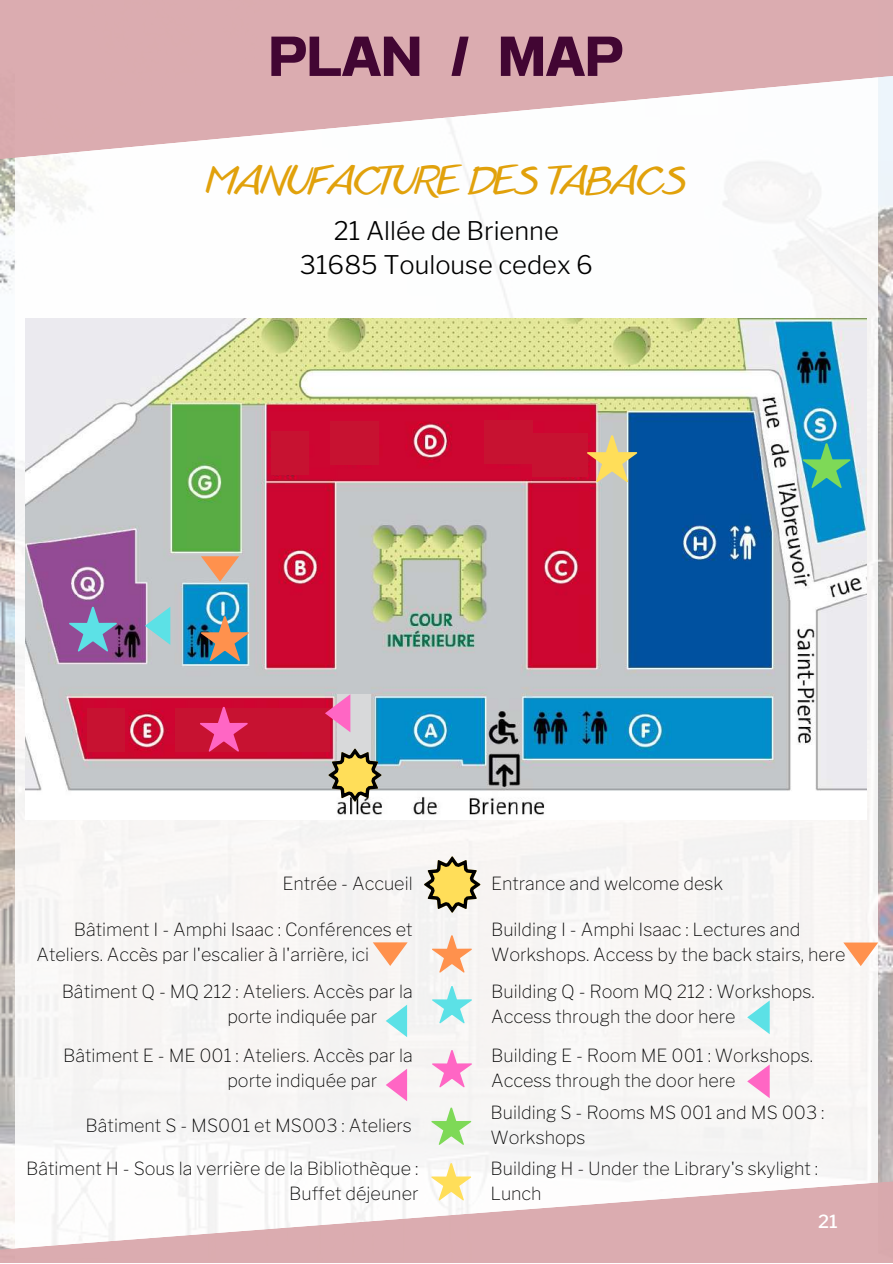
<style>
.page{position:relative;width:893px;height:1264px;background:#fff}
.page>*{position:absolute;margin:0;border:0;box-sizing:border-box;transform-origin:0 0}
.t1{font:700 56.1px "Anantason";color:#420633}
.t2{font:300 37.5px "Another Shabby";color:#e1a10b}
.t3{font:300 25.5px/34.8px "Libre Franklin";color:#000;text-align:center}
.t4{font:100 18px/24.8px "Libre Franklin";color:#000}
.t5{font:500 18px "Libre Franklin";color:#fff}
</style>
<div class="page">
<img style="left:0;top:175px;width:892px;height:988px">
<div style="left:15px;top:0;width:862px;height:1262px;background:#f8f6f5"></div>
<svg style="left:0;top:0;width:892px;height:175px;fill:#dbacb0"></svg>
<svg style="left:0;top:1163px;width:892px;height:99px"></svg>
<svg style="left:432px;top:986px;width:40px;height:37px"></svg>
<svg style="left:386px;top:1004px;width:21px;height:33px"></svg>
<svg style="left:432px;top:935px;width:40px;height:37px"></svg>
<svg style="left:431px;top:1107px;width:40px;height:37px"></svg>
<svg style="left:373px;top:942px;width:34px;height:24px"></svg>
<svg style="left:843px;top:942px;width:35px;height:24px"></svg>
<svg style="left:747px;top:1001px;width:22px;height:33px"></svg>
<svg style="left:431px;top:1163px;width:40px;height:37px"></svg>
<svg style="left:424px;top:856px;width:56px;height:56px"></svg>
<svg style="left:432px;top:1050px;width:40px;height:37px"></svg>
<svg style="left:386px;top:1069px;width:21px;height:32px"></svg>
<svg style="left:747px;top:1065px;width:22px;height:33px"></svg>
<img style="left:25px;top:318px;width:841px;height:497px">
<svg style="left:69px;top:606px;width:48px;height:45px;background:#7e81b2"></svg>
<svg style="left:201px;top:616px;width:48px;height:45px;background:#6f898c"></svg>
<svg style="left:802px;top:443px;width:48px;height:45px;background:#37aca1"></svg>
<svg style="left:201px;top:556px;width:38px;height:25px"></svg>
<svg style="left:145px;top:606px;width:25px;height:39px"></svg>
<div style="left:175px;top:707px;width:155px;height:44px;background:#c71231"></div>
<div style="left:87px;top:707px;width:38px;height:44px;background:#c71231"></div>
<div style="left:271px;top:431px;width:37px;height:44px;background:#c71231"></div>
<div style="left:330px;top:421px;width:49px;height:44px;background:#c71231"></div>
<div style="left:532px;top:433px;width:56px;height:43px;background:#c71231"></div>
<svg style="left:587px;top:435px;width:50px;height:47px;background:#be9f80"></svg>
<div style="left:484px;top:420px;width:48px;height:44px;background:#c71231"></div>
<svg style="left:200px;top:706px;width:48px;height:45px"></svg>
<svg style="left:325px;top:694px;width:59px;height:107px;background:#b9a69d"></svg>
<h1 class="t1" style="left:269px;top:24px;width:356px">PLAN / MAP</h1>
<h2 class="t2" style="left:207px;top:161px;width:480px">MANUFACTURE DES TABACS</h2>
<h3 class="t3" style="left:300px;top:213px;width:294px">21 Allée de Brienne<br>31685 Toulouse cedex 6</h3>
<p class="t4" style="left:282px;top:871px;width:132px">Entrée - Accueil</p>
<p class="t4" style="left:491px;top:871px;width:233px">Entrance and welcome desk</p>
<p class="t4" style="left:36px;top:916px;width:377px;text-indent:37px">Bâtiment I - Amphi Isaac : Conférences et<br>Ateliers. Accès par l'escalier à l'arrière, ici</p>
<p class="t4" style="left:227px;top:979px;width:187px;text-indent:-166px">Bâtiment Q - MQ 212 : Ateliers. Accès par la porte indiquée par</p>
<p class="t4" style="left:491px;top:916px;width:356px">Building I - Amphi Isaac : Lectures and<br>Workshops. Access by the back stairs, here</p>
<p class="t4" style="left:491px;top:979px;width:325px">Building Q - Room MQ 212 : Workshops.<br>Access through the door here</p>
<p class="t4" style="left:227px;top:1043px;width:187px;text-indent:-164px">Bâtiment E - ME 001 : Ateliers. Accès par la porte indiquée par</p>
<p class="t4" style="left:491px;top:1043px;width:323px">Building E - Room ME 001 : Workshops.<br>Access through the door here</p>
<p class="t4" style="left:86px;top:1112px;width:328px">Bâtiment S - MS001 et MS003 : Ateliers</p>
<p class="t4" style="left:490px;top:1100px;width:335px">Building S - Rooms MS 001 and MS 003 :<br>Workshops</p>
<p class="t4" style="left:26px;top:1156px;width:394px;text-align:right">Bâtiment H - Sous la verrière de la Bibliothèque :<br>Buffet déjeuner</p>
<p class="t4" style="left:490px;top:1156px;width:329px">Building H - Under the Library's skylight :<br>Lunch</p>
<p class="t5" style="left:818px;top:1210px;width:21px">21</p>
</div>
